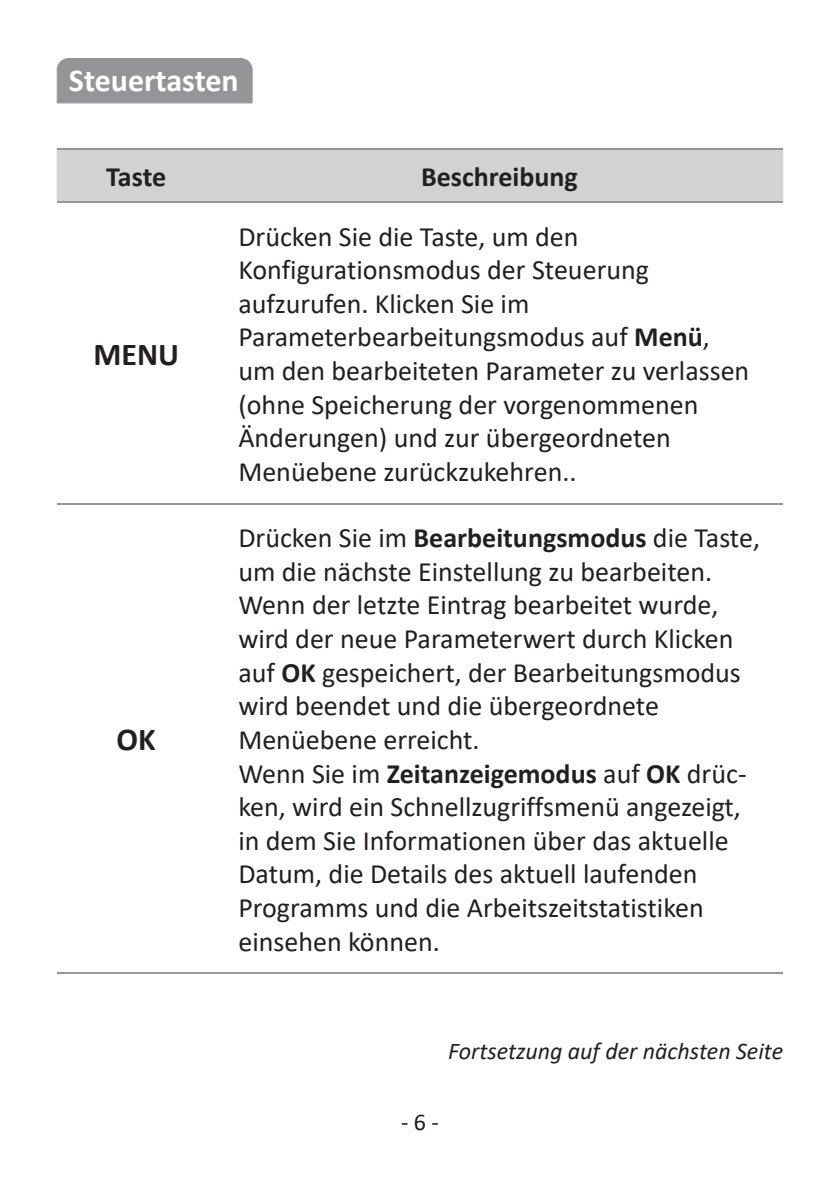
<style>
.page{position:relative;width:840px;height:1191px;background:#fff}
.page>*{position:absolute;margin:0;border:0;box-sizing:border-box;transform-origin:0 0}
.t1{font:700 32px "Calibri";color:#fff}
.t2{font:700 32px "Calibri";color:#231f20}
.t3{font:28px/33.6px "Calibri";color:#231f20}
.t4{font:700 28px "Calibri";color:#231f20}
.t5{font:italic 24px "Calibri";color:#231f20}
.t6{font:24px "Calibri";color:#231f20}
.s1{font-weight:700}
</style>
<div class="page">
<div style="left:57px;top:149px;width:725px;height:52px;background:#d1d2d4"></div>
<hr style="left:57px;top:503px;width:158px;height:1px;background:#939598">
<hr style="left:57px;top:972px;width:158px;height:1px;background:#939598">
<hr style="left:215px;top:201px;width:567px;height:1px;background:#939598">
<hr style="left:215px;top:503px;width:567px;height:1px;background:#939598">
<hr style="left:57px;top:148px;width:158px;height:1px;background:#939598">
<hr style="left:215px;top:148px;width:567px;height:1px;background:#939598">
<hr style="left:57px;top:201px;width:158px;height:1px;background:#939598">
<hr style="left:215px;top:972px;width:567px;height:1px;background:#939598">
<div style="left:57px;top:58px;width:195px;height:45px;background:#939598"></div>
<p class="t1" style="left:69px;top:58px;width:171px">Steuertasten</p>
<p class="t4" style="left:106px;top:157px;width:61px">Taste</p>
<p class="t4" style="left:421px;top:157px;width:158px">Beschreibung</p>
<p class="t2" style="left:93px;top:331px;width:87px">MENU</p>
<p class="t2" style="left:116px;top:717px;width:41px">OK</p>
<p class="t3" style="left:238px;top:219px;width:512px">Drücken Sie die Taste, um den Konfigurationsmodus der Steuerung aufzurufen. Klicken Sie im Parameterbearbeitungsmodus auf <span class="s1">Menü</span>, um den bearbeiteten Parameter zu verlassen (ohne Speicherung der vorgenommenen Änderungen) und zur übergeordneten Menüebene zurückzukehren..</p>
<p class="t3" style="left:238px;top:520px;width:523px">Drücken Sie im <span class="s1">Bearbeitungsmodus</span> die Taste, um die nächste Einstellung zu bearbeiten.<br>Wenn der letzte Eintrag bearbeitet wurde, wird der neue Parameterwert durch Klicken auf <span class="s1">OK</span> gespeichert, der Bearbeitungsmodus wird beendet und die übergeordnete Menüebene erreicht.<br>Wenn Sie im <span class="s1">Zeitanzeigemodus</span> auf <span class="s1">OK</span> drüc&shy;ken, wird ein Schnellzugriffsmenü angezeigt, in dem Sie Informationen über das aktuelle Datum, die Details des aktuell laufenden Programms und die Arbeitszeitstatistiken einsehen können.</p>
<p class="t5" style="left:448px;top:1034px;width:336px">Fortsetzung auf der nächsten Seite</p>
<p class="t6" style="left:401px;top:1105px;width:39px">- 6 -</p>
</div>
